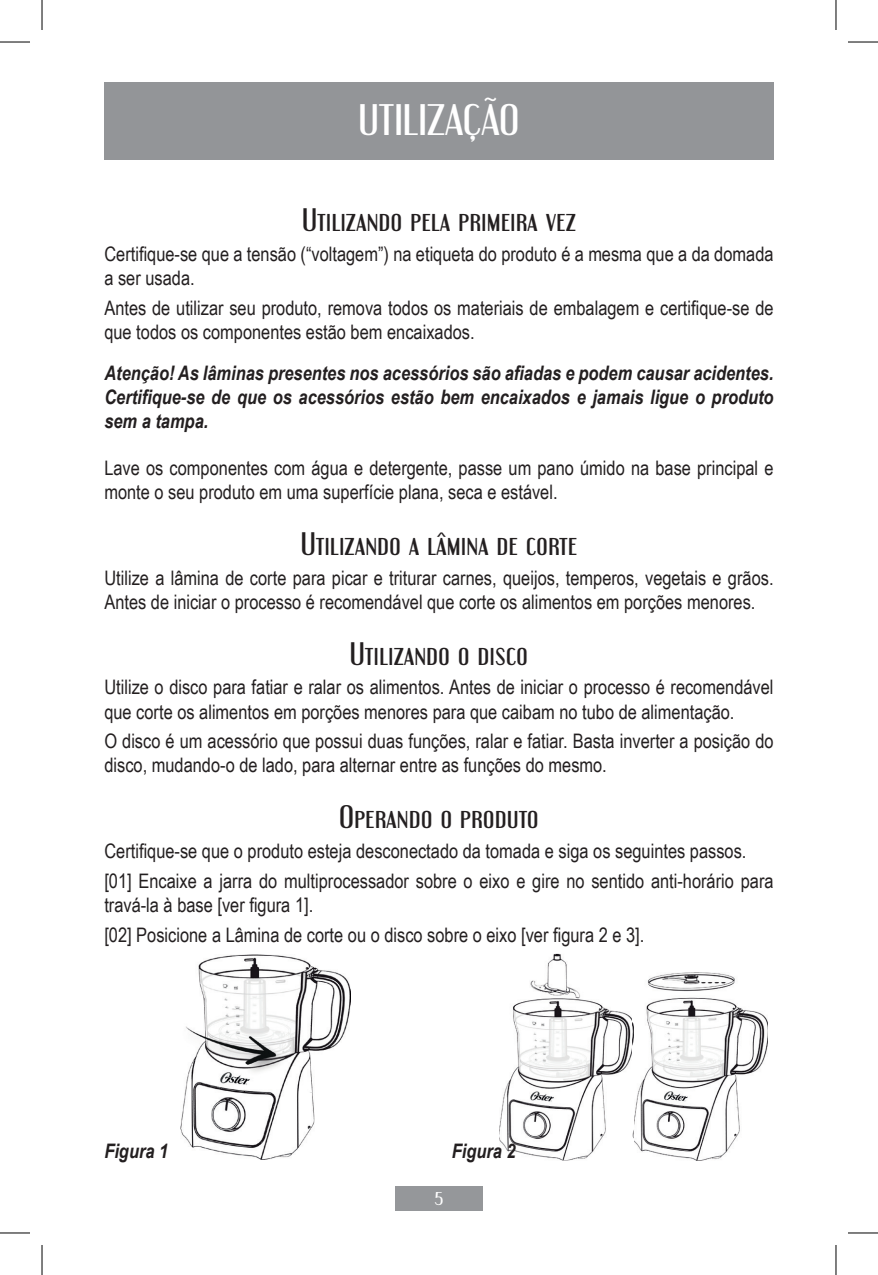
<style>
.page{position:relative;width:878px;height:1275px;background:#fff}
.page>*{position:absolute;margin:0;border:0;box-sizing:border-box;transform-origin:0 0}
.t1{font:38px "Engebrechtre Rg";color:#fff}
.t2{font:28px "Engebrechtre Rg";color:#231f20}
.t3{font:20px/24px "Arial Narrow";color:#231f20}
.t4{font:italic 700 20px/24px "Arial Narrow";color:#231f20;text-align:justify}
.t5{font:16px "Engebrechtre Rg";color:#fff}
</style>
<div class="page">
<div style="left:395px;top:1186px;width:88px;height:25px;background:#95979a"></div>
<div style="left:104px;top:82px;width:669px;height:77px;background:#939598"></div>
<img style="left:499px;top:953px;width:133px;height:207px">
<img style="left:632px;top:972px;width:136px;height:188px">
<img style="left:180px;top:955px;width:170px;height:204px">
<hr style="left:0;top:42px;width:30px;height:1px;background:#000">
<hr style="left:848px;top:42px;width:30px;height:1px;background:#000">
<hr style="left:0;top:1232px;width:30px;height:1px;background:#000">
<hr style="left:848px;top:1232px;width:30px;height:1px;background:#000">
<hr style="left:42px;top:0;width:1px;height:30px;background:#000">
<hr style="left:42px;top:1245px;width:1px;height:30px;background:#000">
<hr style="left:835px;top:0;width:1px;height:30px;background:#000">
<hr style="left:835px;top:1245px;width:1px;height:30px;background:#000">
<h1 class="t1" style="left:358px;top:97px;width:162px">UTILIZAÇÃO</h1>
<h2 class="t2" style="left:302px;top:203px;width:275px">Utilizando pela primeira vez</h2>
<p class="t3" style="left:104px;top:241px;width:670px">Certifique-se que a tensão (“voltagem”) na etiqueta do produto é a mesma que a da domada a ser usada.</p>
<p class="t3" style="left:104px;top:295px;width:670px">Antes de utilizar seu produto, remova todos os materiais de embalagem e certifique-se de que todos os componentes estão bem encaixados.</p>
<p class="t4" style="left:104px;top:360px;width:670px">Atenção! As lâminas presentes nos acessórios são afiadas e podem causar acidentes.<br>Certifique-se de que os acessórios estão bem encaixados e jamais ligue o produto sem a tampa.</p>
<p class="t3" style="left:104px;top:455px;width:670px">Lave os componentes com água e detergente, passe um pano úmido na base principal e monte o seu produto em uma superfície plana, seca e estável.</p>
<h2 class="t2" style="left:301px;top:526px;width:278px">Utilizando a lâmina de corte</h2>
<p class="t3" style="left:104px;top:565px;width:670px">Utilize a lâmina de corte para picar e triturar carnes, queijos, temperos, vegetais e grãos.<br>Antes de iniciar o processo é recomendável que corte os alimentos em porções menores.</p>
<h2 class="t2" style="left:350px;top:636px;width:180px">Utilizando o disco</h2>
<p class="t3" style="left:104px;top:674px;width:670px">Utilize o disco para fatiar e ralar os alimentos. Antes de iniciar o processo é recomendável que corte os alimentos em porções menores para que caibam no tubo de alimentação.</p>
<p class="t3" style="left:104px;top:728px;width:670px">O disco é um acessório que possui duas funções, ralar e fatiar. Basta inverter a posição do disco, mudando-o de lado, para alternar entre as funções do mesmo.</p>
<h2 class="t2" style="left:339px;top:800px;width:201px">Operando o produto</h2>
<p class="t3" style="left:104px;top:835px;width:670px;line-height:29.6px">Certifique-se que o produto esteja desconectado da tomada e siga os seguintes passos. [01] Encaixe a jarra do multiprocessador sobre o eixo e gire no sentido anti-horário para</p>
<p class="t3" style="left:104px;top:889px;width:541px;line-height:29.6px">travá-la à base [ver figura 1].<br>[02] Posicione a Lâmina de corte ou o disco sobre o eixo [ver figura 2 e 3].</p>
<p class="t4" style="left:104px;top:1137px;width:65px">Figura 1</p>
<p class="t4" style="left:452px;top:1137px;width:65px">Figura 2</p>
<p class="t5" style="left:435px;top:1189px;width:10px">5</p>
</div>
